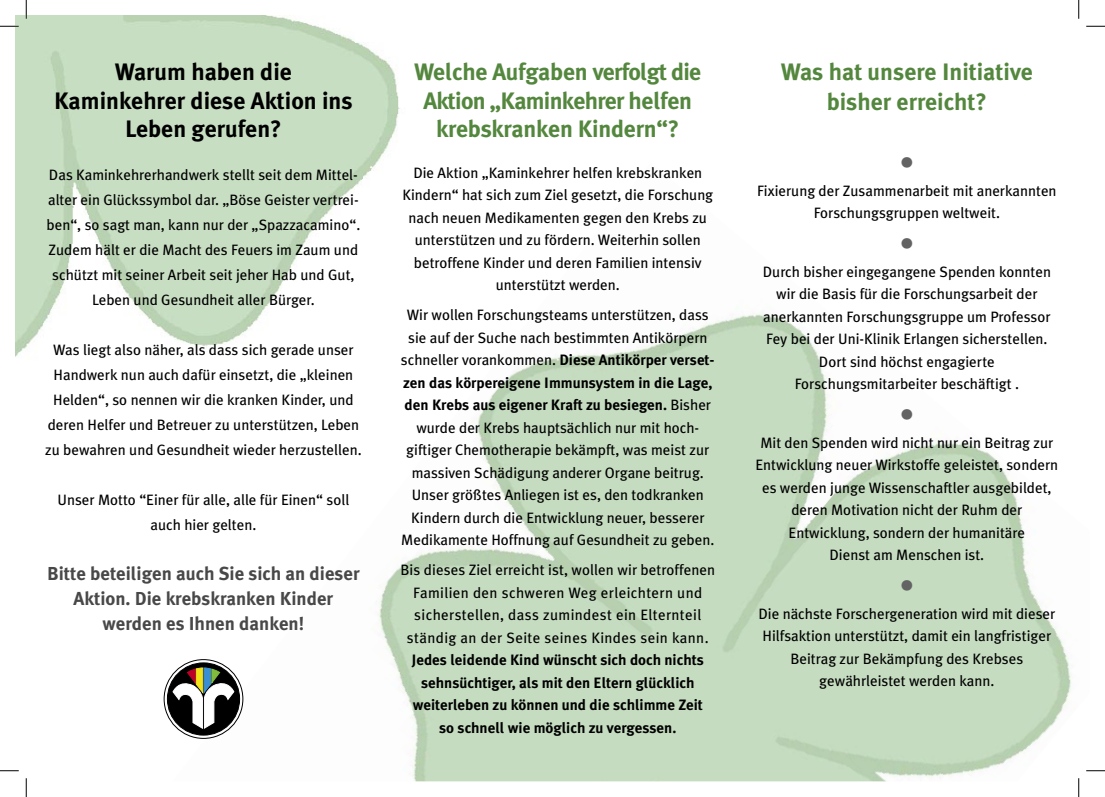
<style>
.page{position:relative;width:1105px;height:797px;background:#fff}
.page>*{position:absolute;margin:0;border:0;box-sizing:border-box;transform-origin:0 0}
.t1{font:700 30px "Meta Plus";color:#636363}
.t2{font:700 23.75px/28.5px "Meta Plus";letter-spacing:-.01em;color:#54873e;text-align:center}
.t3{font:700 23.75px/28.5px "Meta Plus";color:#000;text-align:center}
.t4{font:700 18.75px/25px "Meta Plus";color:#484848;text-align:center}
.t5{font:15px/22.5px "Meta Plus";color:#000;text-align:center}
.t6{font:15px/22.5px "Meta Plus";letter-spacing:.025em;color:#000;text-align:center}
.t7{font:700 15px/22.5px "Meta Plus";color:#000;text-align:center}
.s1{font-weight:700}
</style>
<div class="page">
<img style="left:16px;top:16px;width:384px;height:340px">
<img style="left:173px;top:162px;width:916px;height:619px">
<div style="left:167px;top:663px;width:73px;height:72px;background:#000;border-radius:50%"></div>
<svg style="left:173px;top:659px;width:61px;height:69px"></svg>
<svg style="left:0;top:25px;width:19px;height:2px"></svg>
<svg style="left:1086px;top:25px;width:19px;height:2px"></svg>
<svg style="left:0;top:770px;width:19px;height:1px"></svg>
<svg style="left:1086px;top:770px;width:19px;height:1px"></svg>
<svg style="left:25px;top:0;width:2px;height:19px"></svg>
<svg style="left:25px;top:778px;width:2px;height:19px"></svg>
<svg style="left:1078px;top:0;width:1px;height:19px"></svg>
<svg style="left:1078px;top:778px;width:1px;height:19px"></svg>
<p class="t3" style="left:115px;top:58px;width:179px">Warum haben die</p>
<p class="t3" style="left:54px;top:86px;width:300px">Kaminkehrer diese Aktion ins<br>Leben gerufen?</p>
<p class="t5" style="left:47px;top:162px;width:315px;line-height:25px">Das Kaminkehrerhandwerk stellt seit dem Mittel&shy;alter ein Glückssymbol dar. „Böse Geister vertrei&shy;ben“, so sagt man, kann nur der „Spazzacamino“.<br>Zudem hält er die Macht des Feuers im Zaum und schützt mit seiner Arbeit seit jeher Hab und Gut, Leben und Gesundheit aller Bürger.</p>
<p class="t5" style="left:45px;top:337px;width:318px;line-height:25px">Was liegt also näher, als dass sich gerade unser Handwerk nun auch dafür einsetzt, die „kleinen Helden“, so nennen wir die kranken Kinder, und deren Helfer und Betreuer zu unterstützen, Leben zu bewahren und Gesundheit wieder herzustellen.</p>
<p class="t5" style="left:58px;top:487px;width:293px;line-height:25px">Unser Motto “Einer für alle, alle für Einen“ soll auch hier gelten.</p>
<p class="t4" style="left:47px;top:561px;width:314px">Bitte beteiligen auch Sie sich an dieser<br>Aktion. Die krebskranken Kinder</p>
<p class="t4" style="left:103px;top:611px;width:203px">werden es Ihnen danken!</p>
<p class="t2" style="left:414px;top:58px;width:289px">Welche Aufgaben verfolgt die<br>Aktion „Kaminkehrer helfen krebskranken Kindern“?</p>
<p class="t5" style="left:402px;top:161px;width:312px">Die Aktion „Kaminkehrer helfen krebskranken Kindern“ hat sich zum Ziel gesetzt, die Forschung nach neuen Medikamenten gegen den Krebs zu unterstützen und zu fördern. Weiterhin sollen</p>
<p class="t5" style="left:414px;top:251px;width:289px">betroffene Kinder und deren Familien intensiv</p>
<p class="t5" style="left:496px;top:274px;width:126px">unterstützt werden.</p>
<p class="t5" style="left:401px;top:304px;width:315px">Wir wollen Forschungsteams unterstützen, dass sie auf der Suche nach bestimmten Antikörpern schneller vorankommen. <span class="s1">Diese Antikörper verset&shy;zen das körpereigene Immunsystem in die Lage, den Krebs aus eigener Kraft zu besiegen.</span> Bisher wurde der Krebs hauptsächlich nur mit hoch-</p>
<p class="t5" style="left:406px;top:439px;width:305px">giftiger Chemotherapie bekämpft, was meist zur massiven Schädigung anderer Organe beitrug.</p>
<p class="t5" style="left:401px;top:484px;width:315px">Unser größtes Anliegen ist es, den todkranken<br>Kindern durch die Entwicklung neuer, besserer<br>Medikamente Hoffnung auf Gesundheit zu geben.</p>
<p class="t6" style="left:400px;top:559px;width:316px">Bis dieses Ziel erreicht ist, wollen wir betroffenen Familien den schweren Weg erleichtern und sicherstellen, dass zumindest ein Elternteil ständig an der Seite seines Kindes sein kann.</p>
<p class="t7" style="left:412px;top:649px;width:294px">Jedes leidende Kind wünscht sich doch nichts sehnsüchtiger, als mit den Eltern glücklich</p>
<p class="t7" style="left:413px;top:694px;width:292px">weiterleben zu können und die schlimme Zeit</p>
<p class="t7" style="left:439px;top:716px;width:239px">so schnell wie möglich zu vergessen.</p>
<p class="t2" style="left:781px;top:58px;width:254px">Was hat unsere Initiative</p>
<p class="t2" style="left:827px;top:88px;width:162px">bisher erreicht?</p>
<p class="t1" style="left:899px;top:145px;width:16px">•</p>
<p class="t5" style="left:757px;top:179px;width:301px">Fixierung der Zusammenarbeit mit anerkannten<br>Forschungsgruppen weltweit.</p>
<p class="t1" style="left:899px;top:226px;width:16px">•</p>
<p class="t5" style="left:763px;top:260px;width:290px">Durch bisher eingegangene Spenden konnten wir die Basis für die Forschungsarbeit der</p>
<p class="t5" style="left:763px;top:305px;width:289px">anerkannten Forschungsgruppe um Professor<br>Fey bei der Uni-Klinik Erlangen sicherstellen.<br>Dort sind höchst engagierte</p>
<p class="t5" style="left:795px;top:373px;width:226px">Forschungsmitarbeiter beschäftigt .</p>
<p class="t1" style="left:899px;top:397px;width:16px">•</p>
<p class="t5" style="left:755px;top:431px;width:304px">Mit den Spenden wird nicht nur ein Beitrag zur<br>Entwicklung neuer Wirkstoffe geleistet, sondern es werden junge Wissenschaftler ausgebildet,</p>
<p class="t5" style="left:791px;top:499px;width:232px">deren Motivation nicht der Ruhm der</p>
<p class="t5" style="left:789px;top:521px;width:238px">Entwicklung, sondern der humanitäre</p>
<p class="t5" style="left:829px;top:544px;width:156px">Dienst am Menschen ist.</p>
<p class="t1" style="left:899px;top:568px;width:16px">•</p>
<p class="t5" style="left:758px;top:602px;width:298px">Die nächste Forschergeneration wird mit dieser<br>Hilfsaktion unterstützt, damit ein langfristiger<br>Beitrag zur Bekämpfung des Krebses</p>
<p class="t5" style="left:819px;top:670px;width:177px">gewährleistet werden kann.</p>
</div>
